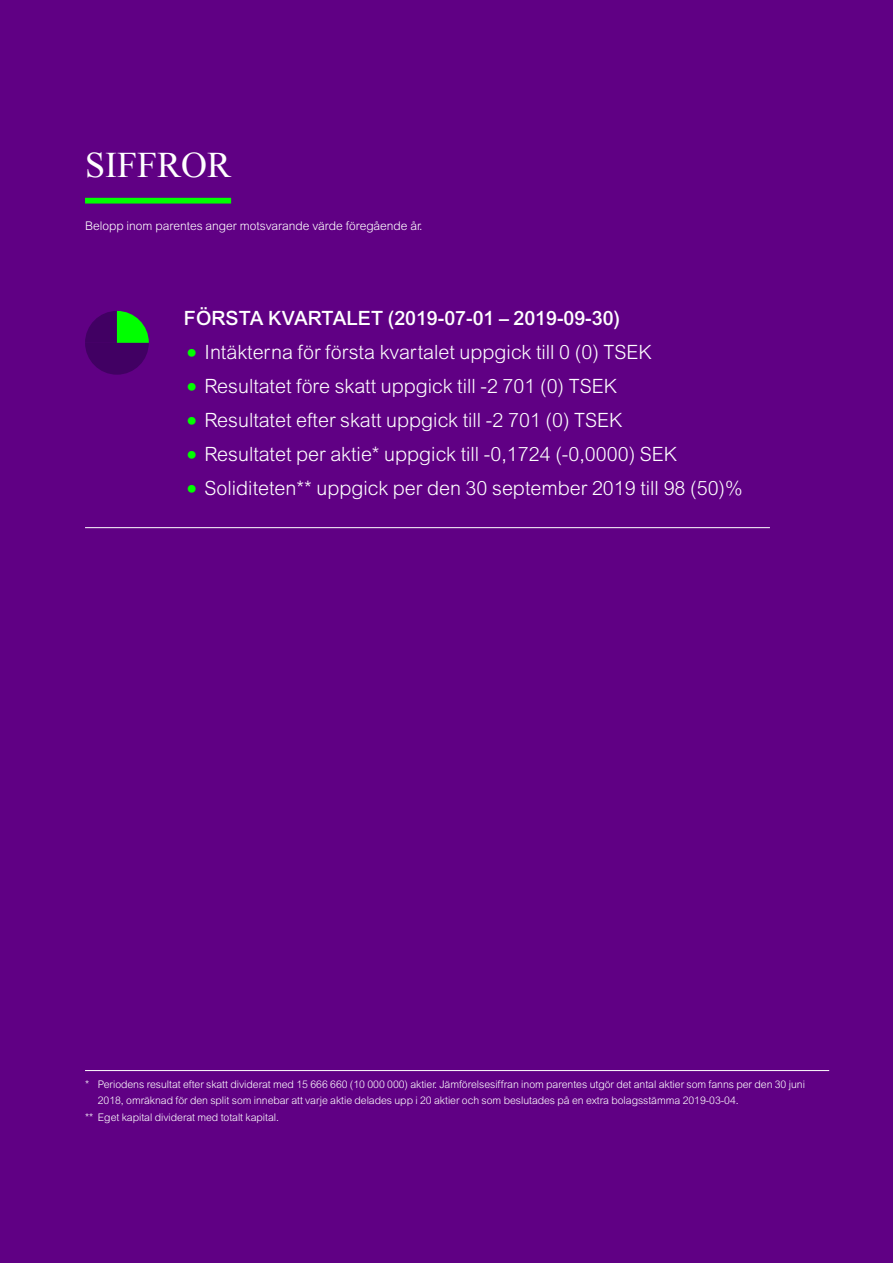
<style>
.page{position:relative;width:893px;height:1263px;background:#600084}
.page>*{position:absolute;margin:0;border:0;box-sizing:border-box;transform-origin:0 0}
.t1{font:36px "Times New Roman";color:#fff}
.t2{font:300 19.65px "Arial MT Std";color:#fff}
.t3{font:500 19.65px "Arial MT Std";color:#fff}
.t4{font:300 12px "Arial MT Std";color:#fff}
.t5{font:300 10.5px "Arial MT Std";letter-spacing:-.005em;color:#fff}
.s1{font-size:31.95px;color:#0f0}
</style>
<div class="page">
<div style="left:85px;top:198px;width:146px;height:6px;background:#0f0"></div>
<hr style="left:85px;top:1070px;width:744px;height:1px;background:#fff">
<svg style="left:85px;top:311px;width:64px;height:64px"></svg>
<hr style="left:85px;top:527px;width:685px;height:1px;background:#fff">
<h1 class="t1" style="left:85px;top:140px;width:148px">SIFFROR</h1>
<p class="t4" style="left:85px;top:219px;width:339px">Belopp inom parentes anger motsvarande värde föregående år.</p>
<h2 class="t3" style="left:184px;top:307px;width:438px">FÖRSTA KVARTALET (2019-07-01 – 2019-09-30)</h2>
<h2 class="t2" style="left:184px;top:341px;width:469px"><span class="s1">•</span> Intäkterna för första kvartalet uppgick till 0 (0) TSEK</h2>
<h2 class="t2" style="left:184px;top:375px;width:435px"><span class="s1">•</span> Resultatet före skatt uppgick till -2 701 (0) TSEK</h2>
<h2 class="t2" style="left:184px;top:409px;width:440px"><span class="s1">•</span> Resultatet efter skatt uppgick till -2 701 (0) TSEK</h2>
<h2 class="t2" style="left:184px;top:443px;width:495px"><span class="s1">•</span> Resultatet per aktie* uppgick till -0,1724 (-0,0000) SEK</h2>
<h2 class="t2" style="left:184px;top:477px;width:560px"><span class="s1">•</span> Soliditeten** uppgick per den 30 september 2019 till 98 (50)%</h2>
<p class="t5" style="left:85px;top:1078px;width:721px">* Periodens resultat efter skatt dividerat med 15 666 660 (10 000 000) aktier. Jämförelsesiffran inom parentes utgör det antal aktier som fanns per den 30 juni</p>
<p class="t5" style="left:98px;top:1094px;width:642px">2018, omräknad för den split som innebar att varje aktie delades upp i 20 aktier och som beslutades på en extra bolagsstämma 2019-03-04.</p>
<p class="t5" style="left:85px;top:1111px;width:195px">** Eget kapital dividerat med totalt kapital.</p>
</div>
